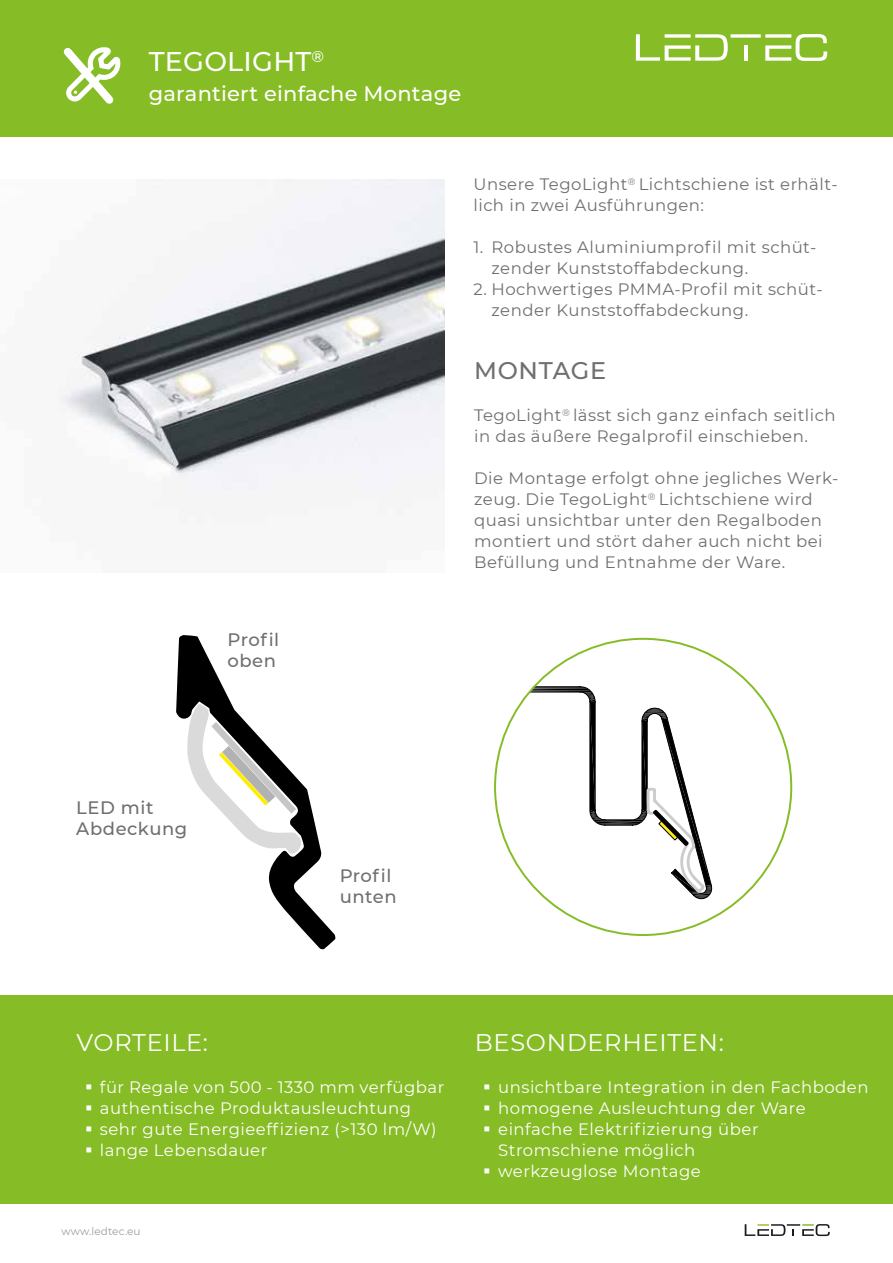
<style>
.page{position:relative;width:893px;height:1263px;background:#fff}
.page>*{position:absolute;margin:0;border:0;box-sizing:border-box;transform-origin:0 0}
.t1{font:500 27px "Montserrat";letter-spacing:.01em;color:#fff}
.t2{font:24px "Montserrat";letter-spacing:.03em;color:#fff}
.t3{font:500 24px "Montserrat";letter-spacing:.03em;color:#706f6f}
.t4{font:500 21px "Montserrat";letter-spacing:.01em;color:#fff}
.t5{font:500 18px/21px "Montserrat";letter-spacing:.03em;color:#706f6f}
.t6{font:16.5px/21px "Montserrat";letter-spacing:.03em;color:#706f6f}
.t7{font:16.5px/21px "Montserrat";letter-spacing:.03em;color:#fff}
.t8{font:10.5px "Montserrat";letter-spacing:.01em;color:#9d9d9c}
</style>
<div class="page">
<svg style="left:745px;top:1224px;width:85px;height:12px"></svg>
<div style="left:0;top:0;width:893px;height:136px;background:#86bc25"></div>
<img style="left:60px;top:179px;width:384px;height:311px">
<svg style="left:495px;top:687px;width:217px;height:212px"></svg>
<svg style="left:176px;top:635px;width:160px;height:314px"></svg>
<svg style="left:186px;top:703px;width:116px;height:151px"></svg>
<div style="left:0;top:995px;width:893px;height:208px;background:#86bc25"></div>
<svg style="left:636px;top:34px;width:191px;height:27px"></svg>
<svg style="left:63px;top:48px;width:51px;height:56px"></svg>
<h1 class="t1" style="left:149px;top:43px;width:177px">TEGOLIGHT<sup>®</sup></h1>
<p class="t4" style="left:149px;top:79px;width:314px">garantiert einfache Montage</p>
<p class="t5" style="left:227px;top:628px;width:53px">Profil oben</p>
<p class="t6" style="left:473px;top:173px;width:366px">Unsere TegoLight<sup>®</sup> Lichtschiene ist erhält&shy;lich in zwei Ausführungen:</p>
<p class="t6" style="left:491px;top:236px;width:327px;text-indent:-18px">1. Robustes Aluminiumprofil mit schüt&shy;zender Kunststoffabdeckung.</p>
<p class="t6" style="left:491px;top:278px;width:333px;text-indent:-18px">2. Hochwertiges PMMA-Profil mit schüt&shy;zender Kunststoffabdeckung.</p>
<h2 class="t3" style="left:474px;top:354px;width:134px">MONTAGE</h2>
<p class="t6" style="left:474px;top:404px;width:363px">TegoLight<sup>®</sup> lässt sich ganz einfach seitlich in das äußere Regalprofil einschieben.</p>
<p class="t6" style="left:474px;top:467px;width:366px">Die Montage erfolgt ohne jegliches Werk&shy;zeug. Die TegoLight<sup>®</sup> Lichtschiene wird quasi unsichtbar unter den Regalboden montiert und stört daher auch nicht bei Befüllung und Entnahme der Ware.</p>
<p class="t5" style="left:76px;top:796px;width:113px">LED mit<br>Abdeckung</p>
<p class="t5" style="left:340px;top:865px;width:59px">Profil unten</p>
<h2 class="t2" style="left:77px;top:1026px;width:133px">VORTEILE:</h2>
<p class="t7" style="left:85px;top:1076px;width:361px">▪ für Regale von 500 - 1330 mm verfügbar</p>
<p class="t7" style="left:85px;top:1097px;width:328px">▪ authentische Produktausleuchtung</p>
<p class="t7" style="left:85px;top:1118px;width:353px">▪ sehr gute Energieeffizienz (&gt;130 lm/W)</p>
<p class="t7" style="left:85px;top:1139px;width:184px">▪ lange Lebensdauer</p>
<p class="t8" style="left:62px;top:1224px;width:81px">www.ledtec.eu</p>
<h2 class="t2" style="left:475px;top:1026px;width:251px">BESONDERHEITEN:</h2>
<p class="t7" style="left:483px;top:1076px;width:387px">▪ unsichtbare Integration in den Fachboden</p>
<p class="t7" style="left:483px;top:1097px;width:324px">▪ homogene Ausleuchtung der Ware</p>
<p class="t7" style="left:498px;top:1118px;width:262px;text-indent:-15px">▪ einfache Elektrifizierung über<br>Stromschiene möglich</p>
<p class="t7" style="left:483px;top:1160px;width:219px">▪ werkzeuglose Montage</p>
</div>
